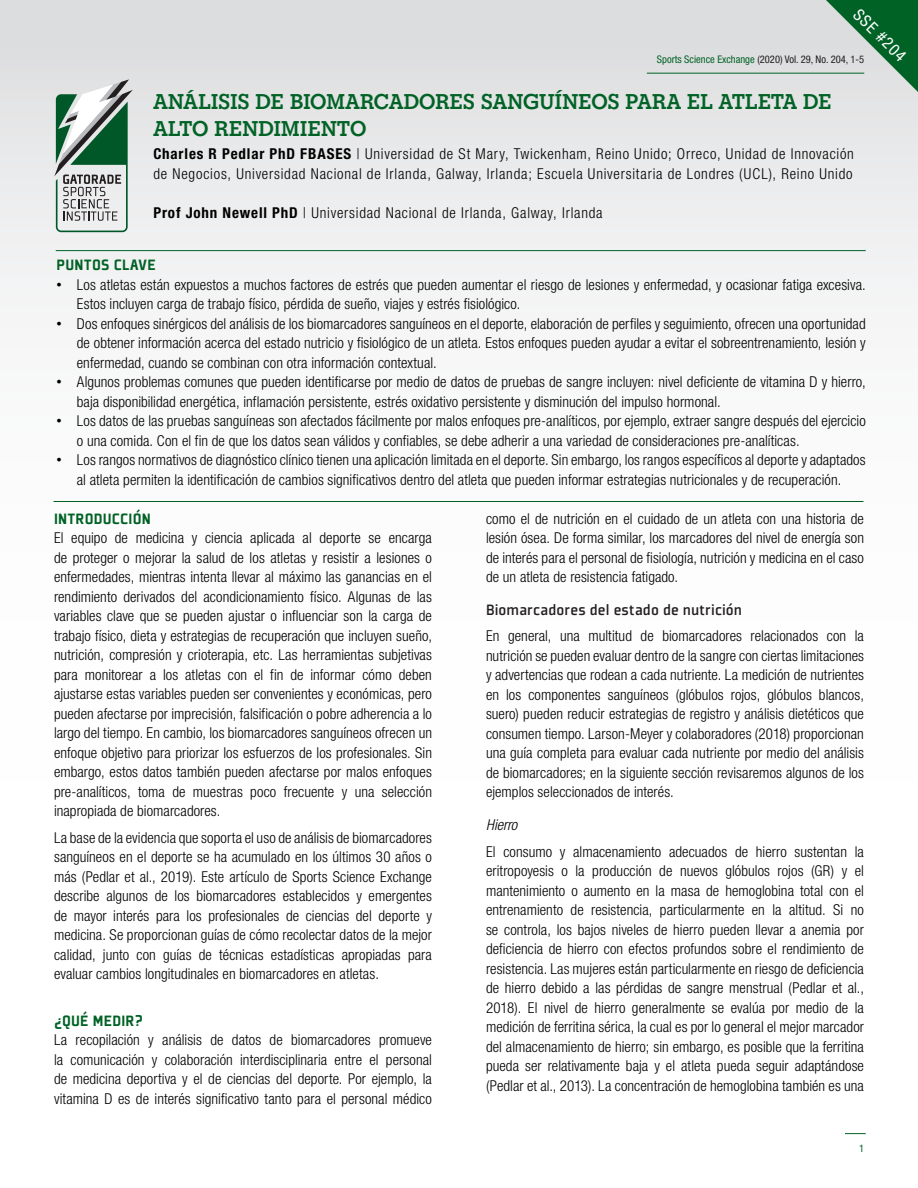
<style>
.page{position:relative;width:918px;height:1188px;background:#fff}
.page>*{position:absolute;margin:0;border:0;box-sizing:border-box;transform-origin:0 0}
.t1{font:700 22.5px/27px "Gatorade";letter-spacing:-.01em;color:#016226}
.newbody_text_no_bull{font:500 16.5px "Plexes Pro";letter-spacing:.005em;color:#231f20}
.Headings{font:900 16.5px "Plexes Pro";letter-spacing:.015em;color:#016226}
.newbody_text_no_bull-2{font:900 16.5px "Plexes Pro";letter-spacing:.01em;color:#016226}
.t2{font:condensed 16.35px "Helvetica Neue LT Std";color:#fff}
.newbody_text_no_bull-3{font:300 condensed 15px/19.5px "Helvetica Neue LT Std";letter-spacing:.005em;color:#000;text-align:justify}
.newbody_text_no_bull-4{font:300 condensed 15px/19.5px "Helvetica Neue LT Std";letter-spacing:.05em;color:#000}
.newbody_text_no_bull-5{font:italic 300 condensed 15px "Helvetica Neue LT Std";color:#000}
.t3{font:condensed 10.5px "Helvetica Neue LT Std";color:#231f20}
.t4{font:condensed 10.5px "Helvetica Neue LT Std";color:#016226}
.s1{color:#016226}
.s2{font-weight:700}
.s3{font-family:"Arial";font-weight:400;font-stretch:normal}
</style>
<div class="page">
<div style="left:0;top:0;width:918px;height:1188px;background:linear-gradient(to bottom,#e8e9ea,#fff)"></div>
<hr style="left:647px;top:73px;width:217px;height:1px;background:#016226">
<svg style="left:845px;top:1133px;width:21px;height:1px"></svg>
<hr style="left:56px;top:250px;width:810px;height:1px;background:#016226">
<hr style="left:54px;top:501px;width:810px;height:1px;background:#016226">
<svg style="left:826px;top:0;width:92px;height:92px;background:#6fa083"></svg>
<svg style="left:54px;top:79px;width:79px;height:153px;background:#9db1a7"></svg>
<p class="t2" style="left:863px;top:5px;width:68px;rotate:45deg">SSE #204</p>
<p class="t3" style="left:657px;top:53px;width:209px"><span class="s1">Sports Science Exchange</span> (2020) Vol. 29, No. 204, 1-5</p>
<p class="t1" style="left:153px;top:89px;width:680px">ANÁLISIS DE BIOMARCADORES SANGUÍNEOS PARA EL ATLETA DE<br>ALTO RENDIMIENTO</p>
<p class="newbody_text_no_bull-4" style="left:153px;top:144px;width:702px"><span class="s2">Charles R Pedlar PhD FBASES</span> | Universidad de St Mary, Twickenham, Reino Unido; Orreco, Unidad de Innovación de Negocios, Universidad Nacional de Irlanda, Galway, Irlanda; Escuela Universitaria de Londres (UCL), Reino Unido</p>
<p class="newbody_text_no_bull-4" style="left:153px;top:202px;width:451px"><span class="s2">Prof John Newell PhD</span> | Universidad Nacional de Irlanda, Galway, Irlanda</p>
<p class="Headings" style="left:57px;top:255px;width:101px">PUNTOS CLAVE</p>
<p class="newbody_text_no_bull-3" style="left:77px;top:275px;width:790px;text-indent:-20px"><span class="s3">•</span> Los atletas están expuestos a muchos factores de estrés que pueden aumentar el riesgo de lesiones y enfermedad, y ocasionar fatiga excesiva.<br>Estos incluyen carga de trabajo físico, pérdida de sueño, viajes y estrés fisiológico.</p>
<p class="newbody_text_no_bull-3" style="left:77px;top:314px;width:790px;text-indent:-20px"><span class="s3">•</span> Dos enfoques sinérgicos del análisis de los biomarcadores sanguíneos en el deporte, elaboración de perfiles y seguimiento, ofrecen una oportunidad de obtener información acerca del estado nutricio y fisiológico de un atleta. Estos enfoques pueden ayudar a evitar el sobreentrenamiento, lesión y enfermedad, cuando se combinan con otra información contextual.</p>
<p class="newbody_text_no_bull-3" style="left:77px;top:372px;width:790px;text-indent:-20px"><span class="s3">•</span> Algunos problemas comunes que pueden identificarse por medio de datos de pruebas de sangre incluyen: nivel deficiente de vitamina D y hierro, baja disponibilidad energética, inflamación persistente, estrés oxidativo persistente y disminución del impulso hormonal.</p>
<p class="newbody_text_no_bull-3" style="left:77px;top:411px;width:790px;text-indent:-20px"><span class="s3">•</span> Los datos de las pruebas sanguíneas son afectados fácilmente por malos enfoques pre-analíticos, por ejemplo, extraer sangre después del ejercicio o una comida. Con el fin de que los datos sean válidos y confiables, se debe adherir a una variedad de consideraciones pre-analíticas.</p>
<p class="newbody_text_no_bull-3" style="left:57px;top:450px;width:811px;text-align:center"><span class="s3">•</span> Los rangos normativos de diagnóstico clínico tienen una aplicación limitada en el deporte. Sin embargo, los rangos específicos al deporte y adaptados al atleta permiten la identificación de cambios significativos dentro del atleta que pueden informar estrategias nutricionales y de recuperación.</p>
<p class="Headings" style="left:54px;top:508px;width:98px">INTRODUCCIÓN</p>
<p class="newbody_text_no_bull-3" style="left:54px;top:528px;width:380px">El equipo de medicina y ciencia aplicada al deporte se encarga de proteger o mejorar la salud de los atletas y resistir a lesiones o enfermedades, mientras intenta llevar al máximo las ganancias en el rendimiento derivados del acondicionamiento físico. Algunas de las variables clave que se pueden ajustar o influenciar son la carga de trabajo físico, dieta y estrategias de recuperación que incluyen sueño, nutrición, compresión y crioterapia, etc. Las herramientas subjetivas para monitorear a los atletas con el fin de informar cómo deben ajustarse estas variables pueden ser convenientes y económicas, pero pueden afectarse por imprecisión, falsificación o pobre adherencia a lo largo del tiempo. En cambio, los biomarcadores sanguíneos ofrecen un enfoque objetivo para priorizar los esfuerzos de los profesionales. Sin embargo, estos datos también pueden afectarse por malos enfoques pre-analíticos, toma de muestras poco frecuente y una selección inapropiada de biomarcadores.</p>
<p class="newbody_text_no_bull-3" style="left:54px;top:827px;width:379px">La base de la evidencia que soporta el uso de análisis de biomarcadores sanguíneos en el deporte se ha acumulado en los últimos 30 años o más (Pedlar et al., 2019). Este artículo de Sports Science Exchange describe algunos de los biomarcadores establecidos y emergentes de mayor interés para los profesionales de ciencias del deporte y medicina. Se proporcionan guías de cómo recolectar datos de la mejor calidad, junto con guías de técnicas estadísticas apropiadas para evaluar cambios longitudinales en biomarcadores en atletas.</p>
<p class="newbody_text_no_bull-2" style="left:54px;top:1010px;width:91px">¿QUÉ MEDIR?</p>
<p class="newbody_text_no_bull-3" style="left:54px;top:1030px;width:379px">La recopilación y análisis de datos de biomarcadores promueve la comunicación y colaboración interdisciplinaria entre el personal de medicina deportiva y el de ciencias del deporte. Por ejemplo, la vitamina D es de interés significativo tanto para el personal médico</p>
<p class="newbody_text_no_bull-3" style="left:486px;top:509px;width:380px">como el de nutrición en el cuidado de un atleta con una historia de lesión ósea. De forma similar, los marcadores del nivel de energía son de interés para el personal de fisiología, nutrición y medicina en el caso de un atleta de resistencia fatigado.</p>
<p class="newbody_text_no_bull" style="left:486px;top:600px;width:258px">Biomarcadores del estado de nutrición</p>
<p class="newbody_text_no_bull-3" style="left:486px;top:626px;width:380px">En general, una multitud de biomarcadores relacionados con la nutrición se pueden evaluar dentro de la sangre con ciertas limitaciones y advertencias que rodean a cada nutriente. La medición de nutrientes en los componentes sanguíneos (glóbulos rojos, glóbulos blancos, suero) pueden reducir estrategias de registro y análisis dietéticos que consumen tiempo. Larson-Meyer y colaboradores (2018) proporcionan una guía completa para evaluar cada nutriente por medio del análisis de biomarcadores; en la siguiente sección revisaremos algunos de los ejemplos seleccionados de interés.</p>
<p class="newbody_text_no_bull-5" style="left:486px;top:817px;width:33px">Hierro</p>
<p class="newbody_text_no_bull-3" style="left:486px;top:842px;width:380px">El consumo y almacenamiento adecuados de hierro sustentan la eritropoyesis o la producción de nuevos glóbulos rojos (GR) y el mantenimiento o aumento en la masa de hemoglobina total con el entrenamiento de resistencia, particularmente en la altitud. Si no se controla, los bajos niveles de hierro pueden llevar a anemia por deficiencia de hierro con efectos profundos sobre el rendimiento de resistencia. Las mujeres están particularmente en riesgo de deficiencia de hierro debido a las pérdidas de sangre menstrual (Pedlar et al., 2018). El nivel de hierro generalmente se evalúa por medio de la medición de ferritina sérica, la cual es por lo general el mejor marcador del almacenamiento de hierro; sin embargo, es posible que la ferritina pueda ser relativamente baja y el atleta pueda seguir adaptándose (Pedlar et al., 2013). La concentración de hemoglobina también es una</p>
<p class="t4" style="left:859px;top:1142px;width:7px">1</p>
</div>
